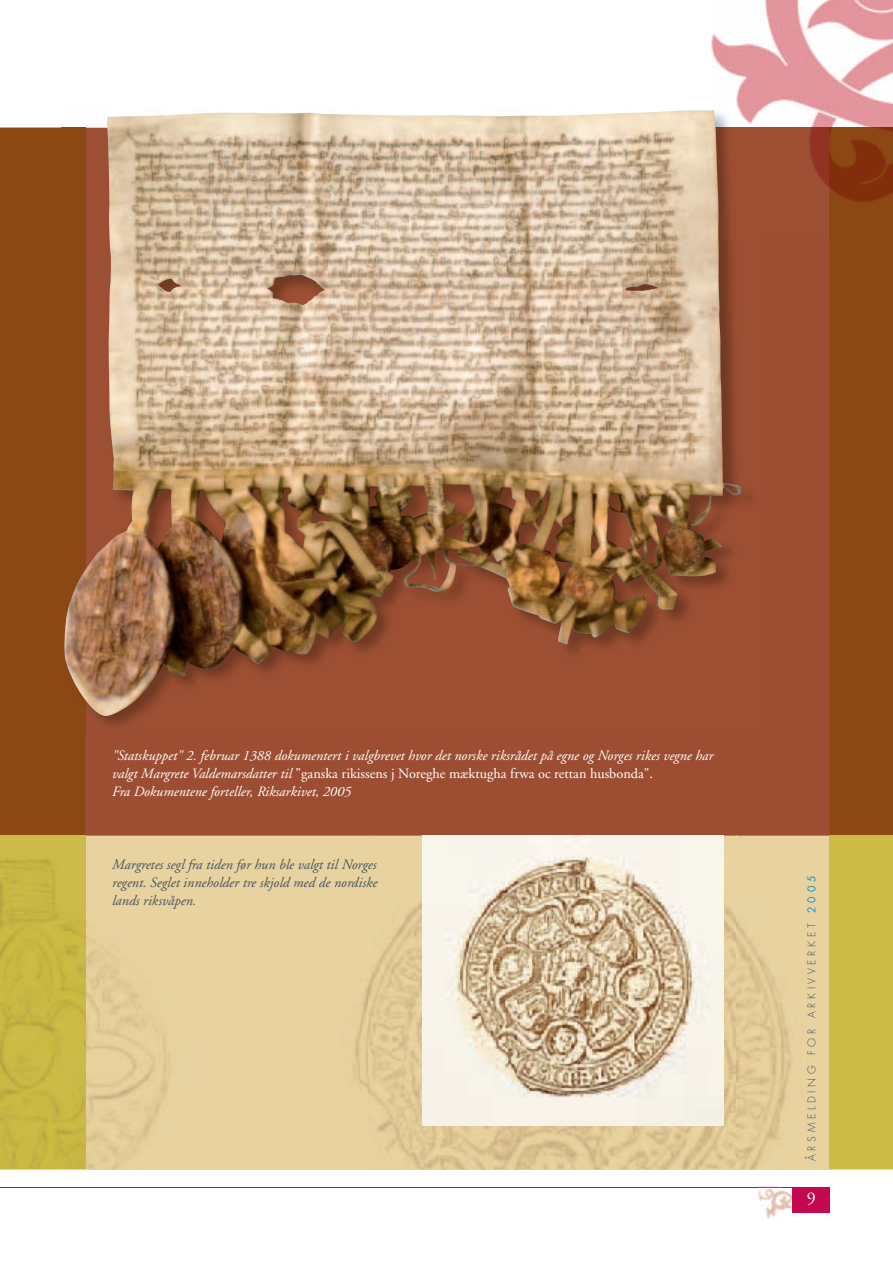
<style>
.page{position:relative;width:893px;height:1263px;background:#fff}
.page>*{position:absolute;margin:0;border:0;box-sizing:border-box;transform-origin:0 0}
.t1{font:18px "Adobe Garamond";color:#fff}
.t2{font:italic 14.25px/18px "Adobe Garamond";color:#fff}
.t3{font:italic 14.25px/18px "Adobe Garamond";color:#45555f;text-align:justify}
.t4{font:300 10.5px "Futura";letter-spacing:.35em;color:#45555f}
.s1{font-style:normal}
.s2{font-weight:400;color:#1490c8}
</style>
<div class="page">
<div style="left:0;top:128px;width:892px;height:742px;background:#9d4e32"></div>
<img style="left:0;top:836px;width:841px;height:333px">
<img style="left:841px;top:1168px;width:51px;height:1px">
<img style="left:422px;top:836px;width:301px;height:290px">
<svg style="left:829px;top:238px;width:63px;height:598px"></svg>
<div style="left:829px;top:836px;width:63px;height:332px;background:#ccbb47"></div>
<img style="left:711px;top:0;width:181px;height:238px">
<hr style="left:0;top:127px;width:61px;height:1px;background:#e1dc67">
<div style="left:0;top:128px;width:85px;height:708px;background:#8c4814"></div>
<img style="left:0;top:836px;width:85px;height:332px">
<img style="left:61px;top:108px;width:699px;height:627px">
<svg style="left:61px;top:127px;width:24px;height:1px"></svg>
<img style="left:64px;top:488px;width:676px;height:228px">
<hr style="left:0;top:1187px;width:829px;height:1px;background:#c70851">
<img style="left:758px;top:1186px;width:34px;height:33px">
<svg style="left:758px;top:1187px;width:22px;height:1px"></svg>
<div style="left:792px;top:1187px;width:37px;height:26px;background:#c50750"></div>
<p class="t2" style="left:112px;top:747px;width:602px">"Statskuppet" 2. februar 1388 dokumentert i valgbrevet hvor det norske riksrådet på egne og Norges rikes vegne har valgt Margrete Valdemarsdatter til <span class="s1">"ganska rikissens j Noreghe mæktugha frwa oc rettan husbonda".<br></span>Fra Dokumentene forteller, Riksarkivet, 2005</p>
<p class="t3" style="left:112px;top:857px;width:267px">Margretes segl fra tiden før hun ble valgt til Norges regent. Seglet inneholder tre skjold med de nordiske lands riksvåpen.</p>
<p class="t4" style="left:806px;top:1161px;width:287px;rotate:-90deg">ÅRSMELDING FOR ARKIVVERKET <span class="s2">2005</span></p>
<p class="t1" style="left:806px;top:1191px;width:10px">9</p>
</div>
